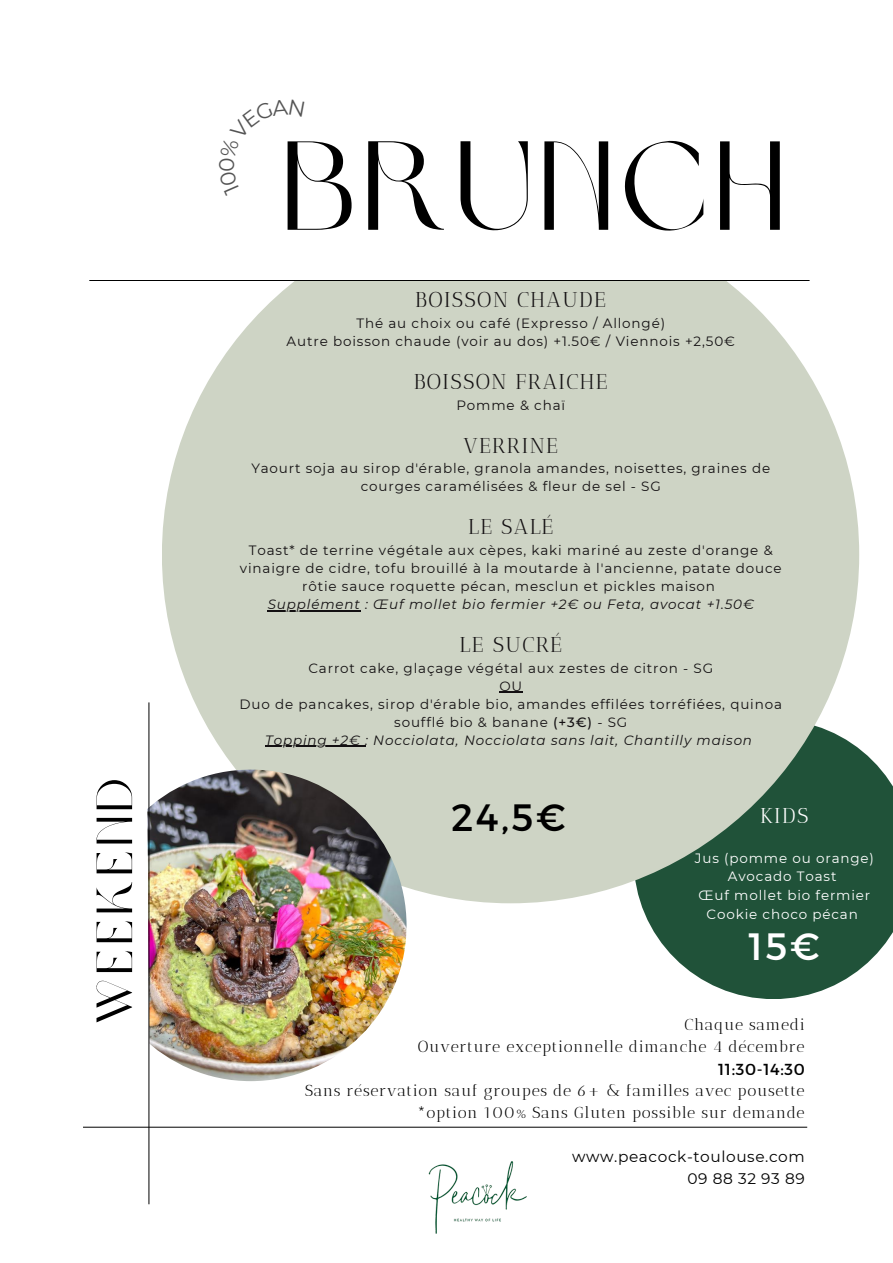
<style>
.page{position:relative;width:893px;height:1263px;background:#fff}
.page>*{position:absolute;margin:0;border:0;box-sizing:border-box;transform-origin:0 0}
.t1{font:125.18px "Brown Sugar";letter-spacing:.065em;color:#000}
.t2{font:50.32px "Brown Sugar";letter-spacing:.1em;color:#000}
.t3{font:38.03px "Montserrat";color:#000}
.t4{font:38.03px "Montserrat";color:#fff}
.t5{font:21.45px "Antic Didone";letter-spacing:.065em;color:#131012}
.t6{font:21.45px "Antic Didone";color:#fff}
.t7{font:15.98px/21.9px "Antic Didone";letter-spacing:.04em;color:#000;text-align:right}
.t8{font:15.98px "Montserrat";letter-spacing:.04em;color:#000}
.t9{font:15.38px/21.4px "Montserrat";letter-spacing:.04em;color:#000;text-align:right}
.t10{font:13.5px/18px "Montserrat";letter-spacing:.065em;color:#131012;text-align:center}
.t11{font:13.5px/18.6px "Montserrat";letter-spacing:.065em;color:#fff;text-align:center}
.t12{font:italic 13.5px "Montserrat";letter-spacing:.065em;color:#131012}
.s1{font-weight:500}
.s2{font-style:italic}
</style>
<div class="page">
<svg style="left:634px;top:719px;width:259px;height:280px;fill:#205239"></svg>
<div style="left:162px;top:206px;width:697px;height:697px;background:#ced4c5;border-radius:50%"></div>
<img style="left:95px;top:769px;width:311px;height:312px;border-radius:50%">
<div style="left:95px;top:156px;width:798px;height:125px;background:#fff"></div>
<svg style="left:83px;top:727px;width:66px;height:400px"></svg>
<hr style="left:149px;top:702px;width:1px;height:502px;background:#000">
<hr style="left:89px;top:280px;width:720px;height:1px;background:#000">
<hr style="left:83px;top:1127px;width:724px;height:1px;background:#000">
<img style="left:428px;top:1161px;width:99px;height:73px">
<hr style="left:268px;top:610px;width:93px;height:1px;background:#131012">
<svg style="left:499px;top:692px;width:24px;height:1px"></svg>
<hr style="left:265px;top:746px;width:100px;height:1px;background:#131012">
<h2 class="t2" style="left:94px;top:1024px;width:247px;rotate:-90deg">WEEKEND</h2>
<h1 class="t1" style="left:283px;top:136px;width:502px">BRUNCH</h1>
<h3 class="t5" style="left:415px;top:287px;width:192px">BOISSON CHAUDE</h3>
<p class="t10" style="left:287px;top:314px;width:450px">Thé au choix ou café (Expresso / Allongé)<br>Autre boisson chaude (voir au dos) +1.50€ / Viennois +2,50€</p>
<h3 class="t5" style="left:414px;top:369px;width:195px">BOISSON FRAICHE</h3>
<p class="t10" style="left:456px;top:396px;width:110px">Pomme &amp; chaï</p>
<h3 class="t5" style="left:463px;top:432px;width:96px">VERRINE</h3>
<p class="t10" style="left:251px;top:459px;width:520px">Yaourt soja au sirop d'érable, granola amandes, noisettes, graines de courges caramélisées &amp; fleur de sel - SG</p>
<h3 class="t5" style="left:468px;top:514px;width:86px">LE SALÉ</h3>
<p class="t10" style="left:240px;top:541px;width:543px">Toast* de terrine végétale aux cèpes, kaki mariné au zeste d'orange &amp; vinaigre de cidre, tofu brouillé à la moutarde à l'ancienne, patate douce rôtie sauce roquette pécan, mesclun et pickles maison</p>
<p class="t12" style="left:268px;top:596px;width:487px">Supplément : Œuf mollet bio fermier +2€ ou Feta, avocat +1.50€</p>
<h3 class="t5" style="left:459px;top:631px;width:103px">LE SUCRÉ</h3>
<p class="t10" style="left:239px;top:659px;width:544px">Carrot cake, glaçage végétal aux zestes de citron - SG<br>OU<br>Duo de pancakes, sirop d'érable bio, amandes effilées torréfiées, quinoa soufflé bio &amp; banane <span class="s1">(+3€)</span> - SG<br><span class="s2">Topping +2€ : Nocciolata, Nocciolata sans lait, Chantilly maison</span></p>
<h3 class="t3" style="left:451px;top:793px;width:116px">24,5€</h3>
<h3 class="t6" style="left:760px;top:803px;width:50px">KIDS</h3>
<p class="t11" style="left:695px;top:849px;width:181px">Jus (pomme ou orange)<br>Avocado Toast<br>Œuf mollet bio fermier<br>Cookie choco pécan</p>
<h3 class="t4" style="left:748px;top:921px;width:73px">15€</h3>
<p class="t7" style="left:418px;top:1013px;width:388px">Chaque samedi<br>Ouverture exceptionnelle dimanche 4 décembre</p>
<p class="t8" style="left:718px;top:1059px;width:88px">11:30-14:30</p>
<p class="t7" style="left:305px;top:1079px;width:501px">Sans réservation sauf groupes de 6+ &amp; familles avec pousette *option 100% Sans Gluten possible sur demande</p>
<p class="t9" style="left:572px;top:1146px;width:234px">www.peacock-toulouse.com<br>09 88 32 93 89</p>
</div>
